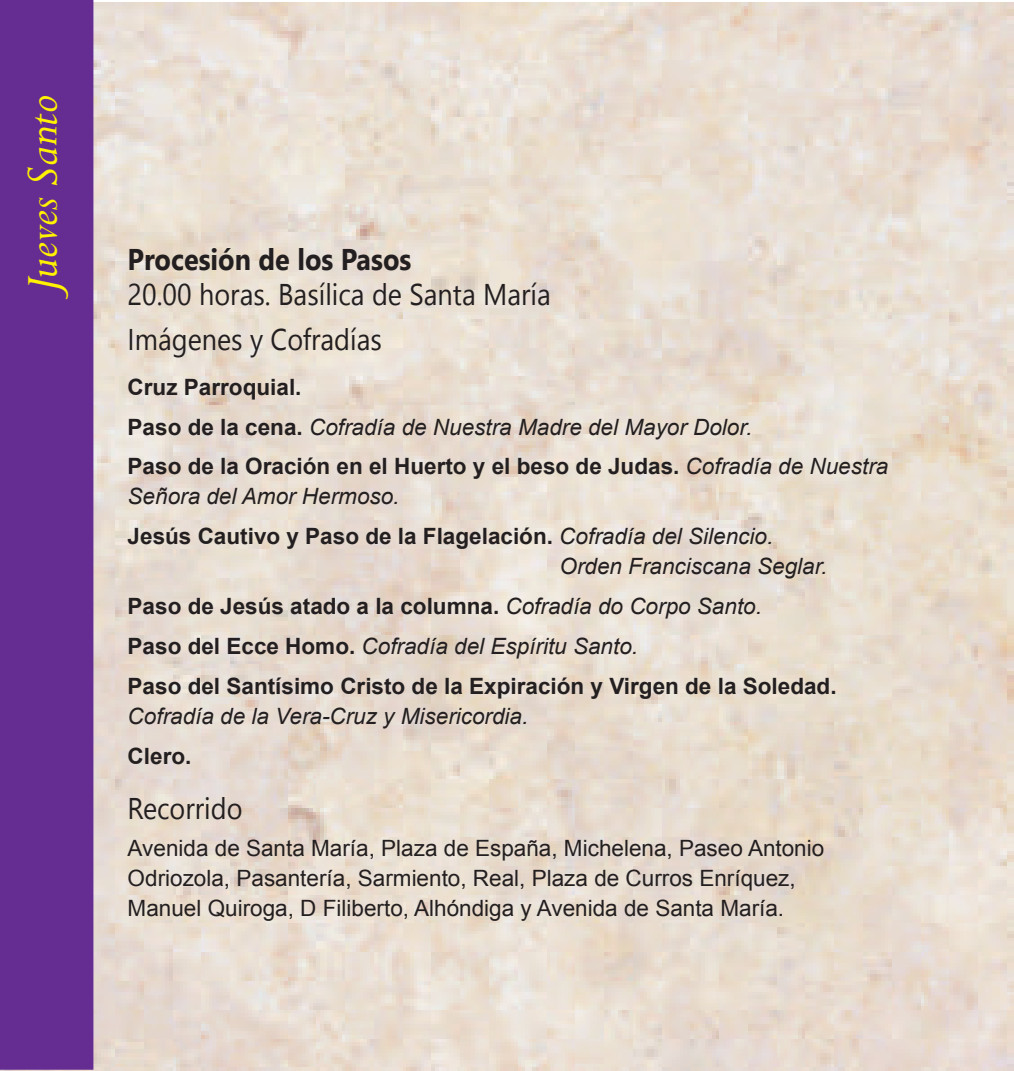
<style>
.page{position:relative;width:1014px;height:1071px;background:#fff}
.page>*{position:absolute;margin:0;border:0;box-sizing:border-box;transform-origin:0 0}
.t1{font:italic 50px "Perpetua";color:#fff101}
.t2{font:30px/45px "Nirmala UI";color:#231f20;scale:.9 1}
.t3{font:700 30px "Nirmala UI";color:#231f20;scale:.9 1}
.t4{font:700 22.5px/40px "Arial";color:#231f20}
.t5{font:22.5px/30px "Arial";color:#231f20}
.t6{font:italic 22.5px/40px "Arial";color:#231f20}
.s1{font-weight:400;font-style:italic}
.s2{font-weight:700;font-style:normal}
</style>
<div class="page">
<img style="left:0;top:2px;width:1013px;height:1068px">
<div style="left:0;top:0;width:93px;height:1069px;background:#652d91"></div>
<h1 class="t1" style="left:10px;top:292px;width:199px;rotate:-90deg">Jueves Santo</h1>
<h2 class="t3" style="left:128px;top:236px;width:317px">Procesión de los Pasos</h2>
<h2 class="t2" style="left:128px;top:270px;width:472px">20.00 horas. Basílica de Santa María<br>Imágenes y Cofradías</h2>
<p class="t4" style="left:128px;top:367px;width:762px">Cruz Parroquial.<br>Paso de la cena. <span class="s1">Cofradía de Nuestra Madre del Mayor Dolor.<br></span>Paso de la Oración en el Huerto y el beso de Judas. <span class="s1">Cofradía de Nuestra</span></p>
<p class="t6" style="left:128px;top:476px;width:647px">Señora del Amor Hermoso.<br><span class="s2">Jesús Cautivo y Paso de la Flagelación.</span> Cofradía del Silencio.</p>
<p class="t4" style="left:128px;top:547px;width:710px;text-indent:432px"><span class="s1">Orden Franciscana Seglar.<br></span>Paso de Jesús atado a la columna. <span class="s1">Cofradía do Corpo Santo.<br></span>Paso del Ecce Homo. <span class="s1">Cofradía del Espíritu Santo.<br></span>Paso del Santísimo Cristo de la Expiración y Virgen de la Soledad.</p>
<p class="t6" style="left:128px;top:696px;width:402px">Cofradía de la Vera-Cruz y Misericordia.</p>
<p class="t4" style="left:128px;top:736px;width:65px">Clero.</p>
<h2 class="t2" style="left:128px;top:784px;width:129px">Recorrido</h2>
<p class="t5" style="left:128px;top:833px;width:698px">Avenida de Santa María, Plaza de España, Michelena, Paseo Antonio<br>Odriozola, Pasantería, Sarmiento, Real, Plaza de Curros Enríquez,<br>Manuel Quiroga, D Filiberto, Alhóndiga y Avenida de Santa María.</p>
</div>
